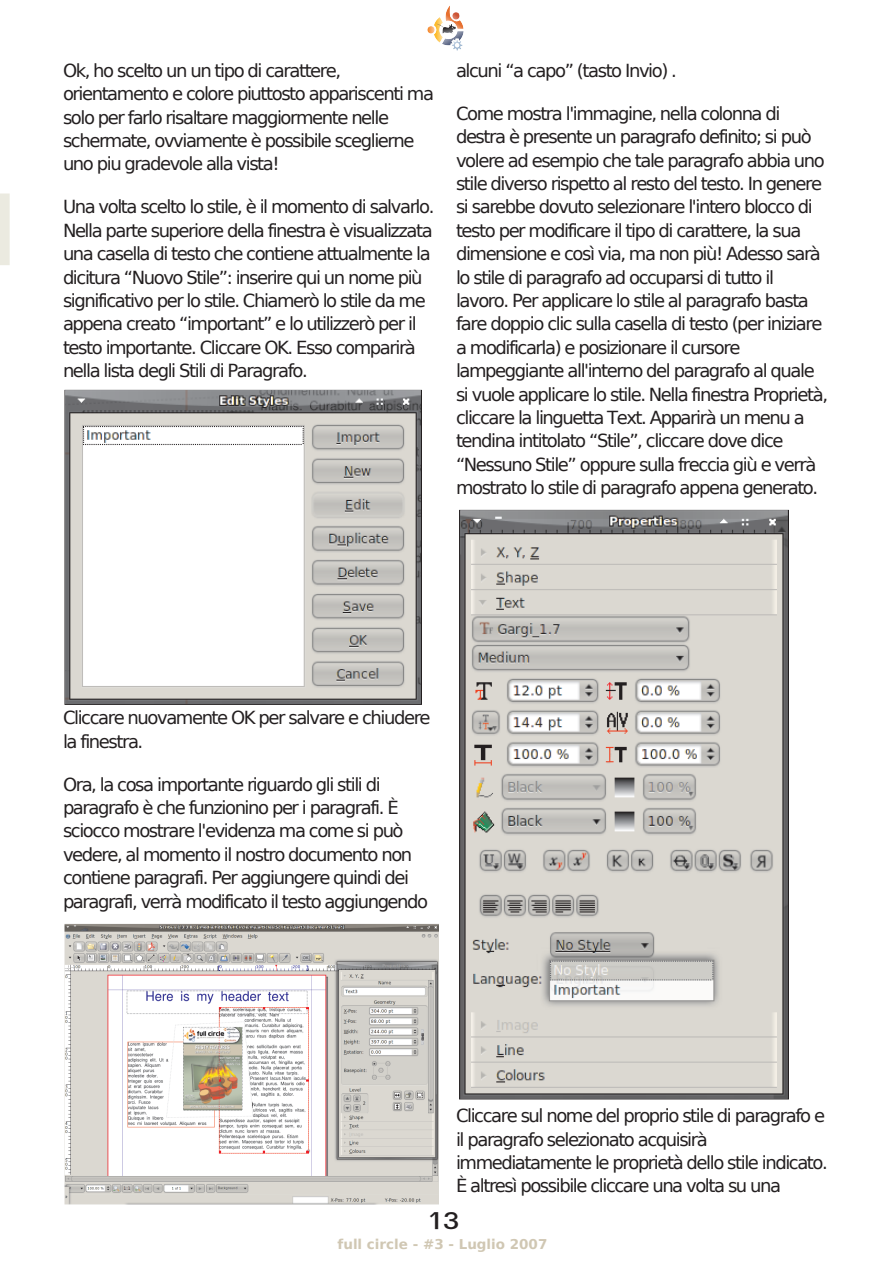
<style>
.page{position:relative;width:893px;height:1263px;background:#fff}
.page>*{position:absolute;margin:0;border:0;box-sizing:border-box;transform-origin:0 0}
.t1{font:700 24px "Garuda";color:#231f20}
.t2{font:18px/23.4px "Al Yermook";letter-spacing:-.1em;color:#231f20}
.t3{font:700 13.5px "Al Mothnna";letter-spacing:-.1em;color:#d0c7b3}
</style>
<div class="page">
<img style="left:427px;top:6px;width:37px;height:45px">
<div style="left:0;top:193px;width:10px;height:72px;background:#ebeae0"></div>
<img style="left:64px;top:390px;width:358px;height:315px">
<img style="left:64px;top:924px;width:374px;height:280px">
<img style="left:459px;top:510px;width:329px;height:589px">
<p class="t2" style="left:63px;top:61px;width:373px">Ok ,h o sce lto un un tipo di caratte re ,<br>orie ntam e nto e colore piuttosto apparisce nti m a solo pe rfarlo risaltare m aggiorm e nte ne lle<br>sch e rm ate , ovviam e nte è possibile sce glie rne uno piu grade vole alla vista!</p>
<p class="t2" style="left:63px;top:198px;width:373px">Una volta sce lto lo stile , è ilm om e nto di salvarlo.<br>Ne lla parte supe riore de lla finestra è visualizzata una case lla di testo ch e contie ne attualm e nte la dicitura “Nuovo Stile ”: inse rire qui un nom e più significativo pe rlo stile . Ch iam e rò lo stile da m e appe na cre ato “im portant” e lo utilizze rò pe ril testo im portante . Cliccare O K. Esso com parirà ne lla lista de gli Stili di Paragrafo.</p>
<p class="t2" style="left:456px;top:61px;width:223px">alcuni “a capo” (tasto Invio).</p>
<p class="t2" style="left:456px;top:104px;width:374px">Com e m ostra l'im m agine , ne lla colonna di destra è prese nte un paragrafo de finito;si può vole re ad ese m pio ch e tale paragrafo abbia uno stile dive rso rispe tto alresto de ltesto. In ge ne re si sare bbe dovuto se le zionare l'inte ro blocco di testo pe rm odificare iltipo di caratte re , la sua dim e nsione e così via, m a non più! Adesso sarà lo stile di paragrafo ad occuparsi di tutto il lavoro. Pe rapplicare lo stile alparagrafo basta fare doppio clicsulla case lla di testo (pe riniziare a m odificarla)e posizionare ilcursore<br>lam pe ggiante all'inte rno de lparagrafo alquale si vuole applicare lo stile . Ne lla finestra Proprie tà, cliccare la lingue tta Te xt. Apparirà un m e nu a<br>te ndina intitolato “Stile ”, cliccare dove dice “Nessuno Stile ” oppure sulla fre ccia giù e ve rrà m ostrato lo stile di paragrafo appe na ge ne rato.</p>
<p class="t2" style="left:63px;top:709px;width:364px">Cliccare nuovam e nte OK pe rsalvare e ch iude re la finestra.</p>
<p class="t2" style="left:63px;top:775px;width:367px">Ora, la cosa im portante riguardo gli stili di paragrafo è ch e funzionino pe ri paragrafi. È sciocco m ostrare l'e vide nza m a com e si può<br>ve de re , alm om e nto ilnostro docum e nto non contie ne paragrafi. Pe raggiunge re quindi de i paragrafi, ve rrà m odificato iltesto aggiunge ndo</p>
<p class="t2" style="left:456px;top:1106px;width:374px">Cliccare sulnom e de lproprio stile di paragrafo e ilparagrafo se le zionato acquisirà<br>im m e diatam e nte le proprie tà de llo stile indicato.<br>È altresì possibile cliccare una volta su una</p>
<h1 class="t1" style="left:426px;top:1206px;width:34px">13</h1>
<p class="t3" style="left:338px;top:1235px;width:211px">fullcircle - #3 - Luglio 2007</p>
</div>
